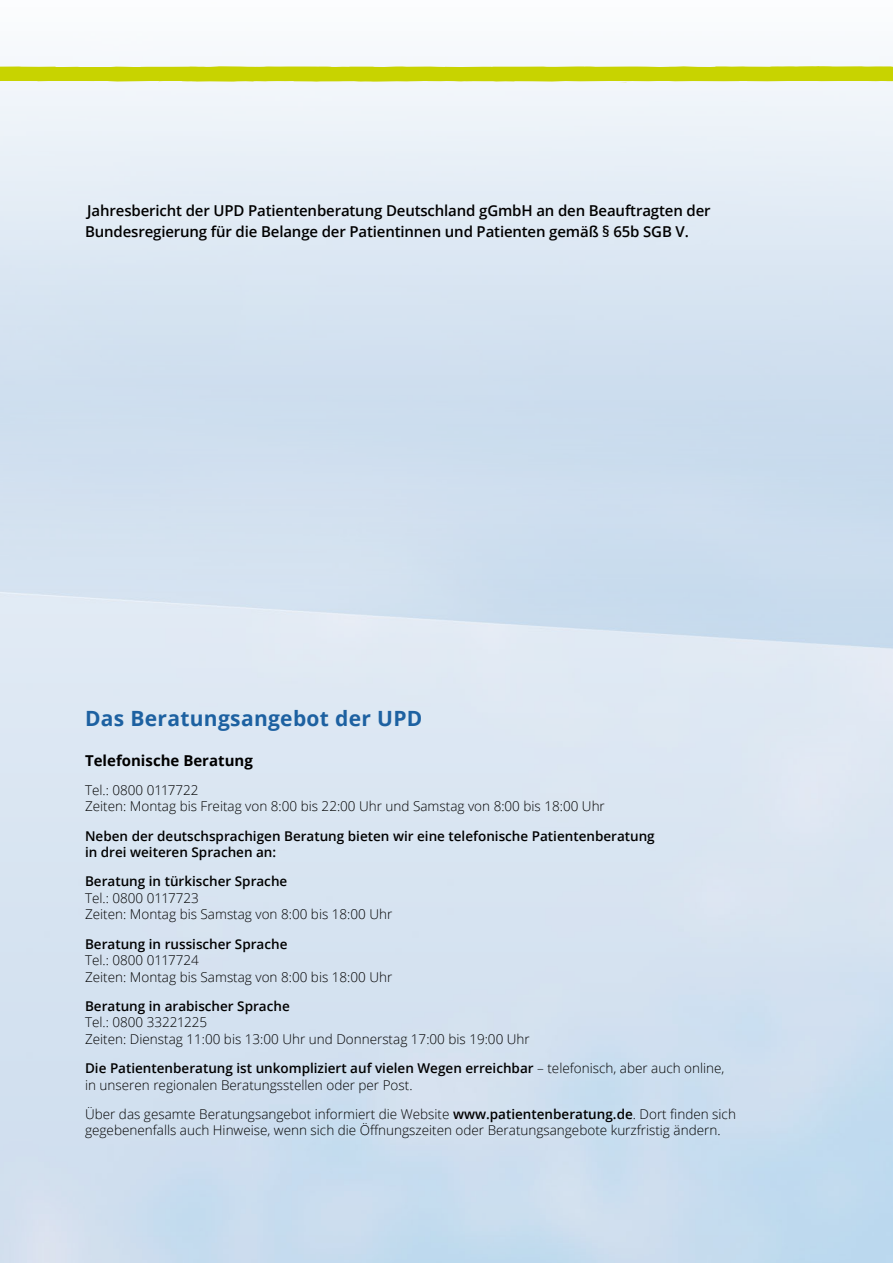
<style>
.page{position:relative;width:893px;height:1263px;background:#fff}
.page>*{position:absolute;margin:0;border:0;box-sizing:border-box;transform-origin:0 0}
.t1{font:700 21px "Open Sans";letter-spacing:.015em;color:#1d61a1}
.t2{font:600 15px/21px "Open Sans";letter-spacing:-.01em;color:#000}
.t3{font:700 15px "Open Sans";color:#000}
.t4{font:300 13.5px/16.5px "Open Sans";color:#000}
.t5{font:600 13.5px/16.5px "Open Sans";color:#000}
.s1{font-weight:600}
</style>
<div class="page">
<svg style="left:0;top:65px;width:893px;height:18px;background:#d0d930"></svg>
<p class="t2" style="left:85px;top:199px;width:627px">Jahresbericht der UPD Patientenberatung Deutschland gGmbH an den Beauftragten der<br>Bundesregierung für die Belange der Patientinnen und Patienten gemäß § 65b SGB V.</p>
<p class="t1" style="left:85px;top:704px;width:339px">Das Beratungsangebot der UPD</p>
<p class="t3" style="left:85px;top:749px;width:169px">Telefonische Beratung</p>
<p class="t4" style="left:85px;top:781px;width:521px">Tel.: 0800 0117722<br>Zeiten: Montag bis Freitag von 8:00 bis 22:00 Uhr und Samstag von 8:00 bis 18:00 Uhr</p>
<p class="t5" style="left:85px;top:827px;width:571px">Neben der deutschsprachigen Beratung bieten wir eine telefonische Patientenberatung in drei weiteren Sprachen an:</p>
<p class="t4" style="left:85px;top:873px;width:309px"><span class="s1">Beratung in türkischer Sprache<br></span>Tel.: 0800 0117723<br>Zeiten: Montag bis Samstag von 8:00 bis 18:00 Uhr</p>
<p class="t4" style="left:85px;top:935px;width:309px"><span class="s1">Beratung in russischer Sprache<br></span>Tel.: 0800 0117724<br>Zeiten: Montag bis Samstag von 8:00 bis 18:00 Uhr</p>
<p class="t4" style="left:85px;top:997px;width:446px"><span class="s1">Beratung in arabischer Sprache<br></span>Tel.: 0800 33221225<br>Zeiten: Dienstag 11:00 bis 13:00 Uhr und Donnerstag 17:00 bis 19:00 Uhr</p>
<p class="t4" style="left:85px;top:1059px;width:641px"><span class="s1">Die Patientenberatung ist unkompliziert auf vielen Wegen erreichbar</span> – telefonisch, aber auch online, in unseren regionalen Beratungsstellen oder per Post.</p>
<p class="t4" style="left:85px;top:1105px;width:652px">Über das gesamte Beratungsangebot informiert die Website <span class="s1">www.patientenberatung.de</span>. Dort finden sich gegebenenfalls auch Hinweise, wenn sich die Öffnungszeiten oder Beratungsangebote kurzfristig ändern.</p>
</div>
